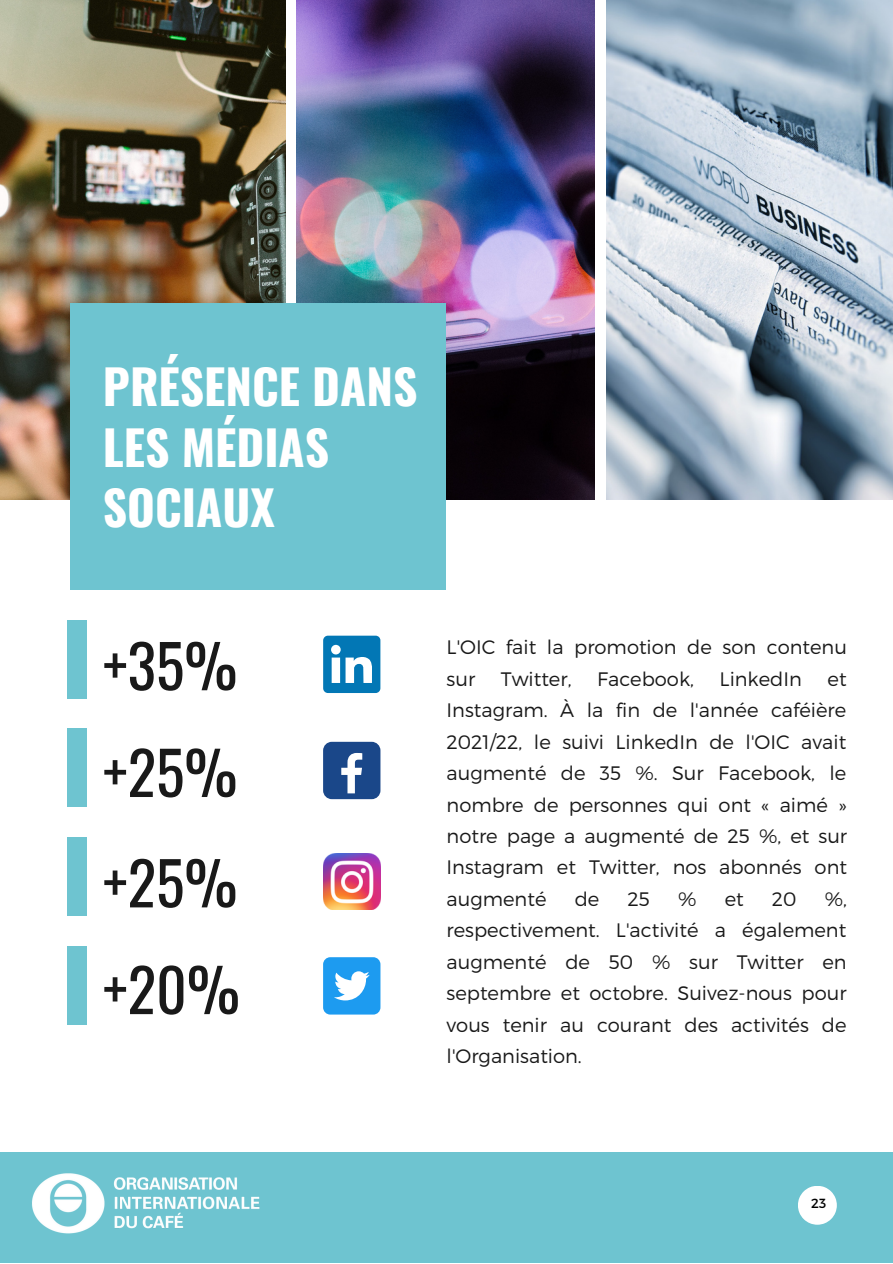
<style>
.page{position:relative;width:893px;height:1264px;background:#fff}
.page>*{position:absolute;margin:0;border:0;box-sizing:border-box;transform-origin:0 0}
.t1{font:59.55px/106.6px "Oswald";color:#191919}
.t2{font:700 47.55px/60.8px "Oswald";color:#fff}
.t3{font:300 19.5px/31.5px "Montserrat";color:#191919;text-align:justify}
.t4{font:13.2px "Montserrat";color:#000}
</style>
<div class="page">
<img style="left:0;top:0;width:286px;height:499px">
<img style="left:297px;top:0;width:298px;height:499px">
<img style="left:606px;top:0;width:286px;height:499px">
<div style="left:70px;top:303px;width:375px;height:286px;background:#6ec4d0"></div>
<div style="left:67px;top:620px;width:20px;height:78px;background:#6ec4d0"></div>
<div style="left:67px;top:728px;width:20px;height:79px;background:#6ec4d0"></div>
<div style="left:67px;top:837px;width:20px;height:78px;background:#6ec4d0"></div>
<div style="left:0;top:1152px;width:892px;height:110px;background:#6ec4d0"></div>
<div style="left:323px;top:741px;width:57px;height:58px;background:#1a4789;border-radius:9px"></div>
<svg style="left:341px;top:753px;width:21px;height:40px"></svg>
<div style="left:323px;top:957px;width:57px;height:57px;background:#1d9bf0;border-radius:7px"></div>
<svg style="left:334px;top:971px;width:35px;height:29px"></svg>
<svg style="left:323px;top:635px;width:57px;height:58px"></svg>
<img style="left:323px;top:853px;width:57px;height:56px">
<div style="left:67px;top:945px;width:20px;height:79px;background:#6ec4d0"></div>
<svg style="left:798px;top:1186px;width:38px;height:38px"></svg>
<img style="left:32px;top:1173px;width:228px;height:61px">
<h2 class="t2" style="left:103px;top:354px;width:316px">PRÉSENCE DANS<br>LES MÉDIAS<br>SOCIAUX</h2>
<h1 class="t1" style="left:103px;top:610px;width:136px">+35% +25%</h1>
<h1 class="t1" style="left:103px;top:827px;width:139px">+25% +20%</h1>
<p class="t3" style="left:446px;top:630px;width:402px">L'OIC fait la promotion de son contenu sur</p>
<p class="t3" style="left:501px;top:662px;width:72px">Twitter,</p>
<p class="t3" style="left:597px;top:662px;width:98px">Facebook,</p>
<p class="t3" style="left:719px;top:662px;width:84px">LinkedIn</p>
<p class="t3" style="left:446px;top:662px;width:402px;text-indent:381px">et Instagram. À la fin de l'année caféière 2021/22, le suivi LinkedIn de l'OIC avait augmenté de 35 %. Sur Facebook, le nombre de personnes qui ont « aimé » notre page a augmenté de 25 %, et sur Instagram et Twitter, nos abonnés ont augmenté</p>
<p class="t3" style="left:574px;top:882px;width:26px">de</p>
<p class="t3" style="left:627px;top:882px;width:24px">25</p>
<p class="t3" style="left:678px;top:882px;width:20px">%</p>
<p class="t3" style="left:724px;top:882px;width:21px">et</p>
<p class="t3" style="left:772px;top:882px;width:26px">20</p>
<p class="t3" style="left:446px;top:882px;width:402px;text-indent:378px">%, respectivement. L'activité a également augmenté de 50 % sur Twitter en septembre et octobre. Suivez-nous pour vous tenir au courant des activités de l'Organisation.</p>
<p class="t4" style="left:811px;top:1195px;width:16px">23</p>
</div>
